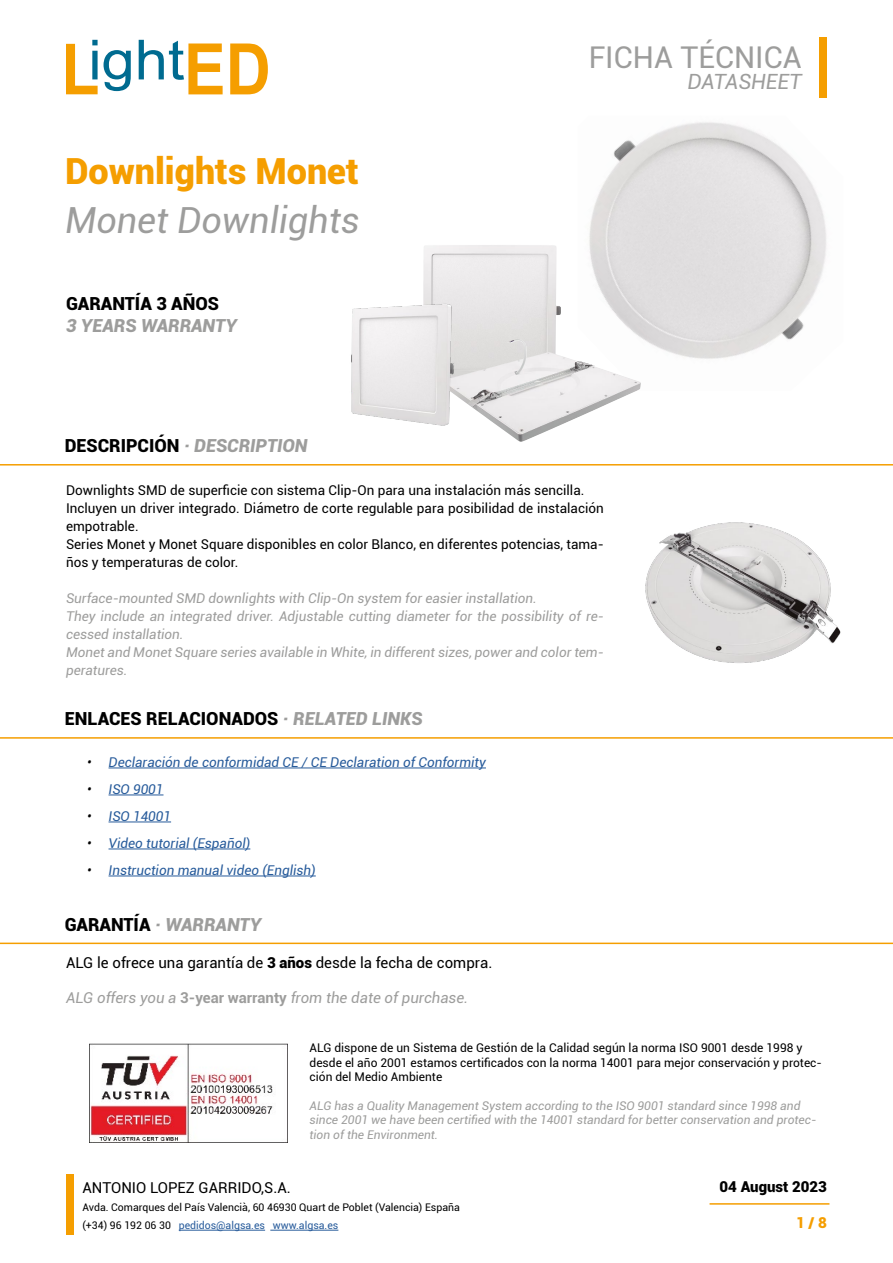
<style>
.page{position:relative;width:893px;height:1263px;background:#fff}
.page>*{position:absolute;margin:0;border:0;box-sizing:border-box;transform-origin:0 0}
.t1{font:900 36px "Roboto";color:#f59e00}
.t2{font:italic 36px "Roboto";color:#9d9d9c}
.t3{font:30px "Roboto";color:#9d9d9c}
.t4{font:italic 21px "Roboto";color:#9d9d9c}
.t5{font:italic 900 18px "Roboto";color:#9d9d9c}
.t6{font:900 18px "Roboto";color:#000}
.t7{font:15px "Roboto";color:#000}
.t8{font:italic 15px "Roboto";color:#9d9d9c}
.t9{font:900 15px "Roboto";color:#000}
.t10{font:900 15px "Roboto";color:#f59e00}
.t11{font:13.5px/18px "Roboto";color:#000}
.t12{font:italic 13.5px/18px "Roboto";color:#9d9d9c}
.t13{font:italic 13.5px "Roboto";color:#275b9b}
.t14{font:italic 12px/14.4px "Roboto";color:#9d9d9c}
.t15{font:12px/14.4px "Roboto";color:#000}
.t16{font:10.5px/18px "Roboto";color:#000}
.s1{font-style:normal;color:#000}
.s2{font-style:italic;color:#9d9d9c}
.s3{color:#000}
.s4{font-weight:900}
.s5{font-weight:700;font-style:normal}
.s6{color:#275b9b}
</style>
<div class="page">
<svg style="left:66px;top:40px;width:32px;height:54px"></svg>
<svg style="left:104px;top:50px;width:27px;height:41px"></svg>
<svg style="left:139px;top:40px;width:84px;height:54px"></svg>
<svg style="left:230px;top:44px;width:38px;height:50px"></svg>
<hr style="left:179px;top:1230px;width:86px;height:1px;background:#275b9b">
<hr style="left:270px;top:1230px;width:68px;height:1px;background:#275b9b">
<div style="left:819px;top:37px;width:8px;height:60px;background:#f59e00"></div>
<div style="left:66px;top:1175px;width:8px;height:60px;background:#f59e00"></div>
<hr style="left:710px;top:1203px;width:119px;height:2px;background:#f59e00">
<hr style="left:0;top:464px;width:893px;height:1px;background:#f59e00">
<hr style="left:0;top:737px;width:893px;height:2px;background:#f59e00">
<hr style="left:109px;top:768px;width:377px;height:1px;background:#275b9b">
<hr style="left:109px;top:795px;width:54px;height:1px;background:#275b9b">
<hr style="left:109px;top:822px;width:62px;height:1px;background:#275b9b">
<hr style="left:109px;top:849px;width:141px;height:1px;background:#275b9b">
<hr style="left:109px;top:876px;width:207px;height:1px;background:#275b9b">
<img style="left:89px;top:1043px;width:198px;height:100px">
<hr style="left:0;top:942px;width:893px;height:2px;background:#f59e00">
<img style="left:589px;top:122px;width:238px;height:237px">
<img style="left:645px;top:522px;width:196px;height:141px">
<img style="left:423px;top:245px;width:138px;height:94px">
<img style="left:502px;top:339px;width:139px;height:103px">
<img style="left:351px;top:284px;width:151px;height:145px">
<h1 class="t1" style="left:65px;top:145px;width:295px">Downlights Monet</h1>
<h1 class="t2" style="left:65px;top:195px;width:296px">Monet Downlights</h1>
<h3 class="t6" style="left:66px;top:291px;width:155px">GARANTÍA 3 AÑOS</h3>
<h3 class="t5" style="left:66px;top:313px;width:172px">3 YEARS WARRANTY</h3>
<h2 class="t3" style="left:589px;top:36px;width:214px">FICHA TÉCNICA</h2>
<h3 class="t4" style="left:687px;top:67px;width:116px">DATASHEET</h3>
<h3 class="t5" style="left:65px;top:433px;width:244px"><span class="s1">DESCRIPCIÓN</span> · DESCRIPTION</h3>
<p class="t11" style="left:66px;top:480px;width:539px">Downlights SMD de superficie con sistema Clip-On para una instalación más sencilla.<br>Incluyen un driver integrado. Diámetro de corte regulable para posibilidad de instalación empotrable.<br>Series Monet y Monet Square disponibles en color Blanco, en diferentes potencias, tama&shy;ños y temperaturas de color.</p>
<p class="t12" style="left:66px;top:588px;width:539px">Surface-mounted SMD downlights with Clip-On system for easier installation.<br>They include an integrated driver. Adjustable cutting diameter for the possibility of re&shy;cessed installation.<br>Monet and Monet Square series available in White, in different sizes, power and color tem&shy;peratures.</p>
<h3 class="t6" style="left:65px;top:706px;width:359px">ENLACES RELACIONADOS <span class="s2">· RELATED LINKS</span></h3>
<p class="t13" style="left:87px;top:753px;width:400px"><span class="s3">•</span> Declaración de conformidad CE / CE Declaration of Conformity</p>
<p class="t13" style="left:87px;top:780px;width:78px"><span class="s3">•</span> ISO 9001</p>
<p class="t13" style="left:87px;top:807px;width:85px"><span class="s3">•</span> ISO 14001</p>
<p class="t13" style="left:87px;top:834px;width:165px"><span class="s3">•</span> Video tutorial (Español)</p>
<p class="t13" style="left:87px;top:861px;width:230px"><span class="s3">•</span> Instruction manual video (English)</p>
<h3 class="t5" style="left:65px;top:912px;width:198px"><span class="s1">GARANTÍA</span> · WARRANTY</h3>
<p class="t7" style="left:66px;top:952px;width:428px">ALG le ofrece una garantía de <span class="s4">3 años</span> desde la fecha de compra.</p>
<p class="t8" style="left:66px;top:987px;width:404px">ALG offers you a <span class="s5">3-year warranty</span> from the date of purchase.</p>
<p class="t15" style="left:310px;top:1040px;width:514px">ALG dispone de un Sistema de Gestión de la Calidad según la norma ISO 9001 desde 1998 y desde el año 2001 estamos certificados con la norma 14001 para mejor conservación y protec&shy;ción del Medio Ambiente</p>
<p class="t14" style="left:310px;top:1098px;width:508px">ALG has a Quality Management System according to the ISO 9001 standard since 1998 and since 2001 we have been certified with the 14001 standard for better conservation and protec&shy;tion of the Environment.</p>
<p class="t7" style="left:82px;top:1177px;width:210px">ANTONIO LOPEZ GARRIDO,S.A.</p>
<p class="t16" style="left:82px;top:1198px;width:379px">Avda. Comarques del País Valencià, 60 46930 Quart de Poblet (Valencia) España (+34) 96 192 06 30 <span class="s6">pedidos@algsa.es www.algsa.es</span></p>
<p class="t9" style="left:720px;top:1176px;width:109px">04 August 2023</p>
<p class="t10" style="left:796px;top:1212px;width:32px">1 / 8</p>
</div>
